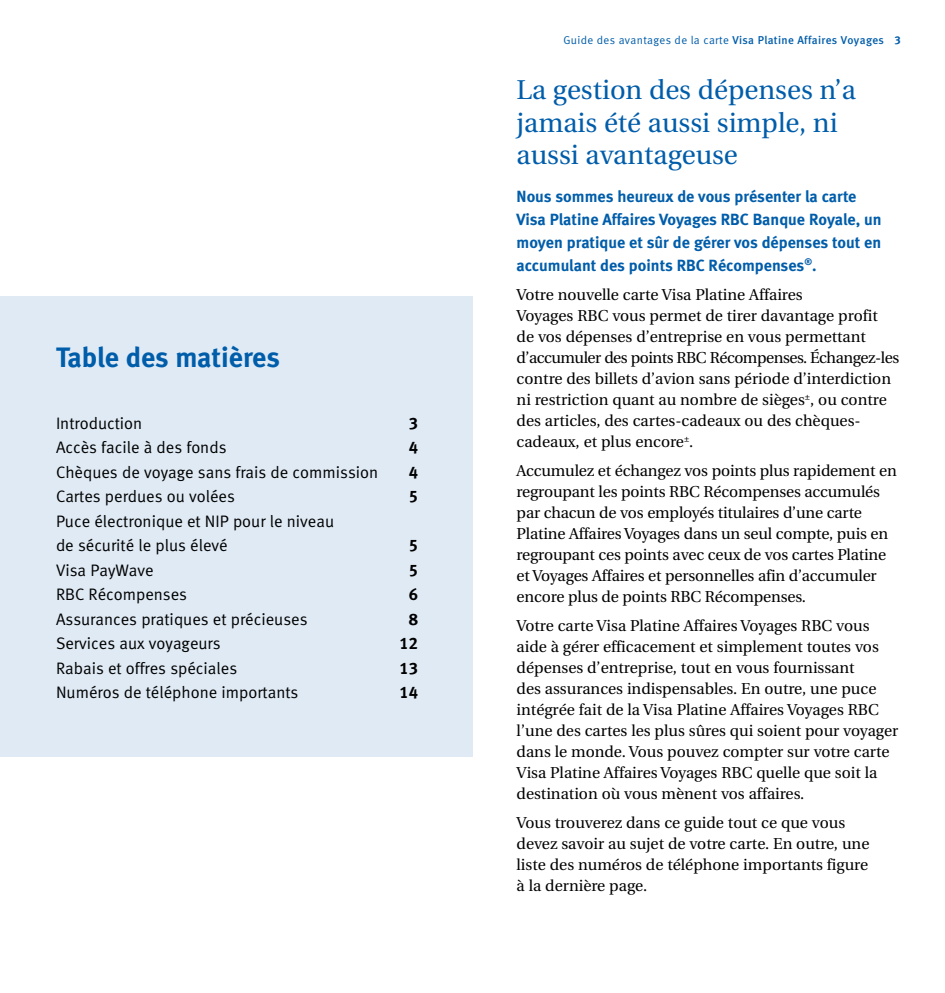
<style>
.page{position:relative;width:945px;height:993px;background:#fff}
.page>*{position:absolute;margin:0;border:0;box-sizing:border-box;transform-origin:0 0}
.t1{font:28px "Meta Bold LF";letter-spacing:-.005em;color:#005daa}
.t2{font:27.12px/32.4px "Utopia";color:#005daa}
.t3{font:16.62px/24.5px "Meta Normal LF";color:#000}
.t4{font:16.62px "Meta Bold LF";color:#000}
.t5{font:16.1px/22.8px "Meta Bold LF";color:#005daa}
.t6{font:15.75px/21px "Utopia";color:#000}
.t7{font:11.38px "Meta Normal LF";letter-spacing:.03em;color:#005daa}
.s1{font-family:"Meta Medium LF"}
.s2{font-family:"Meta Bold LF"}
</style>
<div class="page">
<div style="left:0;top:296px;width:472px;height:460px;background:#dfeaf4"></div>
<h1 class="t1" style="left:56px;top:340px;width:225px">Table des matières</h1>
<p class="t3" style="left:56px;top:410px;width:88px">Introduction</p>
<p class="t4" style="left:409px;top:413px;width:11px">3</p>
<p class="t3" style="left:56px;top:435px;width:172px">Accès facile à des fonds</p>
<p class="t4" style="left:409px;top:437px;width:11px">4</p>
<p class="t3" style="left:56px;top:459px;width:324px">Chèques de voyage sans frais de commission</p>
<p class="t4" style="left:409px;top:462px;width:11px">4</p>
<p class="t3" style="left:56px;top:484px;width:180px">Cartes perdues ou volées</p>
<p class="t4" style="left:409px;top:486px;width:11px">5</p>
<p class="t3" style="left:56px;top:508px;width:280px">Puce électronique et NIP pour le niveau de sécurité le plus élevé</p>
<p class="t4" style="left:409px;top:535px;width:11px">5</p>
<p class="t3" style="left:56px;top:557px;width:99px">Visa PayWave</p>
<p class="t4" style="left:409px;top:560px;width:11px">5</p>
<p class="t3" style="left:56px;top:582px;width:133px">RBC Récompenses</p>
<p class="t4" style="left:409px;top:584px;width:11px">6</p>
<p class="t3" style="left:56px;top:606px;width:253px">Assurances pratiques et précieuses</p>
<p class="t4" style="left:409px;top:609px;width:11px">8</p>
<p class="t3" style="left:56px;top:631px;width:166px">Services aux voyageurs</p>
<p class="t4" style="left:400px;top:633px;width:20px">12</p>
<p class="t3" style="left:56px;top:655px;width:183px">Rabais et offres spéciales</p>
<p class="t4" style="left:400px;top:658px;width:20px">13</p>
<p class="t3" style="left:56px;top:680px;width:244px">Numéros de téléphone importants</p>
<p class="t4" style="left:400px;top:682px;width:20px">14</p>
<p class="t7" style="left:563px;top:33px;width:339px">Guide des avantages de la carte <span class="s1">Visa Platine Affaires Voyages</span> <span class="s2">3</span></p>
<h2 class="t2" style="left:517px;top:74px;width:341px">La gestion des dépenses n’a jamais été aussi simple, ni aussi avantageuse</h2>
<p class="t5" style="left:517px;top:185px;width:367px">Nous sommes heureux de vous présenter la carte Visa Platine Affaires Voyages RBC Banque Royale, un moyen pratique et sûr de gérer vos dépenses tout en accumulant des points RBC Récompenses<sup>®</sup>.</p>
<p class="t6" style="left:517px;top:284px;width:384px">Votre nouvelle carte Visa Platine Affaires<br>Voyages RBC vous permet de tirer davantage profit de vos dépenses d’entreprise en vous permettant d’accumuler des points RBC Récompenses. Échangez-les contre des billets d’avion sans période d’interdiction ni restriction quant au nombre de sièges<sup>±</sup>, ou contre des articles, des cartes-cadeaux ou des chèques&shy;cadeaux, et plus encore<sup>±</sup>.</p>
<p class="t6" style="left:517px;top:460px;width:382px">Accumulez et échangez vos points plus rapidement en regroupant les points RBC Récompenses accumulés par chacun de vos employés titulaires d’une carte Platine Affaires Voyages dans un seul compte, puis en regroupant ces points avec ceux de vos cartes Platine et Voyages Affaires et personnelles afin d’accumuler encore plus de points RBC Récompenses.</p>
<p class="t6" style="left:517px;top:615px;width:383px">Votre carte Visa Platine Affaires Voyages RBC vous aide à gérer efficacement et simplement toutes vos dépenses d’entreprise, tout en vous fournissant<br>des assurances indispensables. En outre, une puce intégrée fait de la Visa Platine Affaires Voyages RBC l’une des cartes les plus sûres qui soient pour voyager dans le monde. Vous pouvez compter sur votre carte Visa Platine Affaires Voyages RBC quelle que soit la destination où vous mènent vos affaires.</p>
<p class="t6" style="left:517px;top:811px;width:354px">Vous trouverez dans ce guide tout ce que vous devez savoir au sujet de votre carte. En outre, une liste des numéros de téléphone importants figure à la dernière page.</p>
</div>
